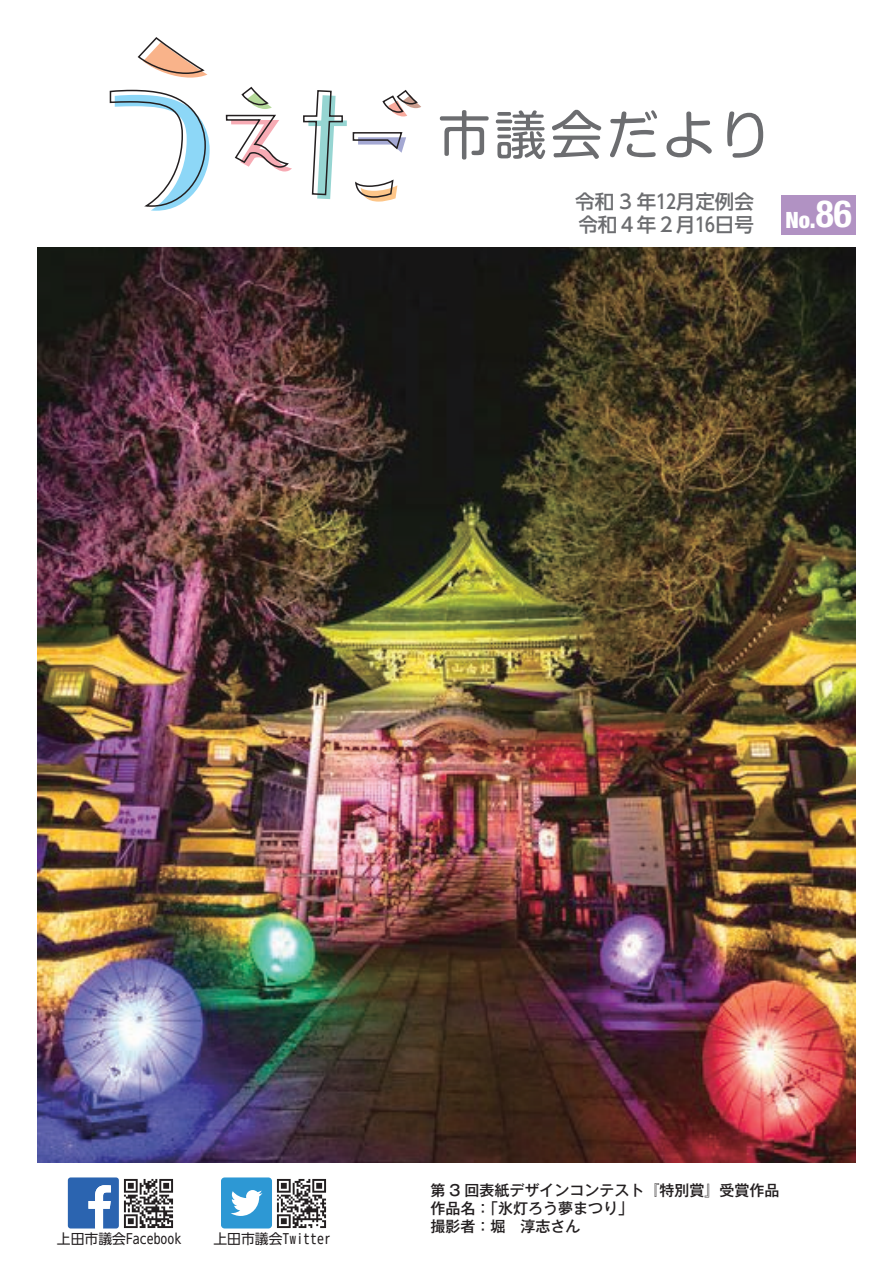
<style>
.page{position:relative;width:893px;height:1263px;background:#fff}
.page>*{position:absolute;margin:0;border:0;box-sizing:border-box;transform-origin:0 0}
.t1{font:52.5px "Shin M Go Pro";letter-spacing:.07em;color:#6c6d70}
.t2{font:700 condensed 37.5px "Helvetica Neue LT Std";color:#fff}
.t3{font:900 condensed 22.5px "Helvetica Neue LT Std";color:#fff}
.t4{font:500 19.5px/22.5px "UD Shin Go Pro";color:#6c6d70}
.t5{font:500 15px/18px "Gothic MB101 Pro";color:#231f20}
.t6{font:13.8px "UD Shin Go Pro";color:#231f20}
.s1{font-weight:900;font-size:22.5px}
</style>
<div class="page">
<svg style="left:151px;top:208px;width:21px;height:3px"></svg>
<svg style="left:109px;top:37px;width:310px;height:171px"></svg>
<svg style="left:68px;top:1177px;width:51px;height:51px"></svg>
<img style="left:123px;top:1178px;width:51px;height:51px">
<svg style="left:221px;top:1177px;width:51px;height:51px"></svg>
<img style="left:276px;top:1178px;width:51px;height:51px">
<div style="left:781px;top:195px;width:75px;height:40px;background:#b192c3"></div>
<img style="left:37px;top:248px;width:819px;height:914px">
<h1 class="t1" style="left:438px;top:93px;width:335px">市議会だより</h1>
<h3 class="t4" style="left:575px;top:190px;width:180px">令和 3 年12月定例会令和４年２月16日号</h3>
<h2 class="t2" style="left:810px;top:191px;width:43px"><span class="s1">.</span>86</h2>
<h3 class="t3" style="left:785px;top:206px;width:26px">No</h3>
<p class="t6" style="left:57px;top:1228px;width:126px">上田市議会Facebook</p>
<p class="t6" style="left:213px;top:1228px;width:119px">上田市議会Twitter</p>
<p class="t5" style="left:431px;top:1179px;width:350px">第 3 回表紙デザインコンテスト『特別賞』受賞作品作品名「：氷灯ろう夢まつり「<br>撮影者：堀　淳志さん</p>
</div>
